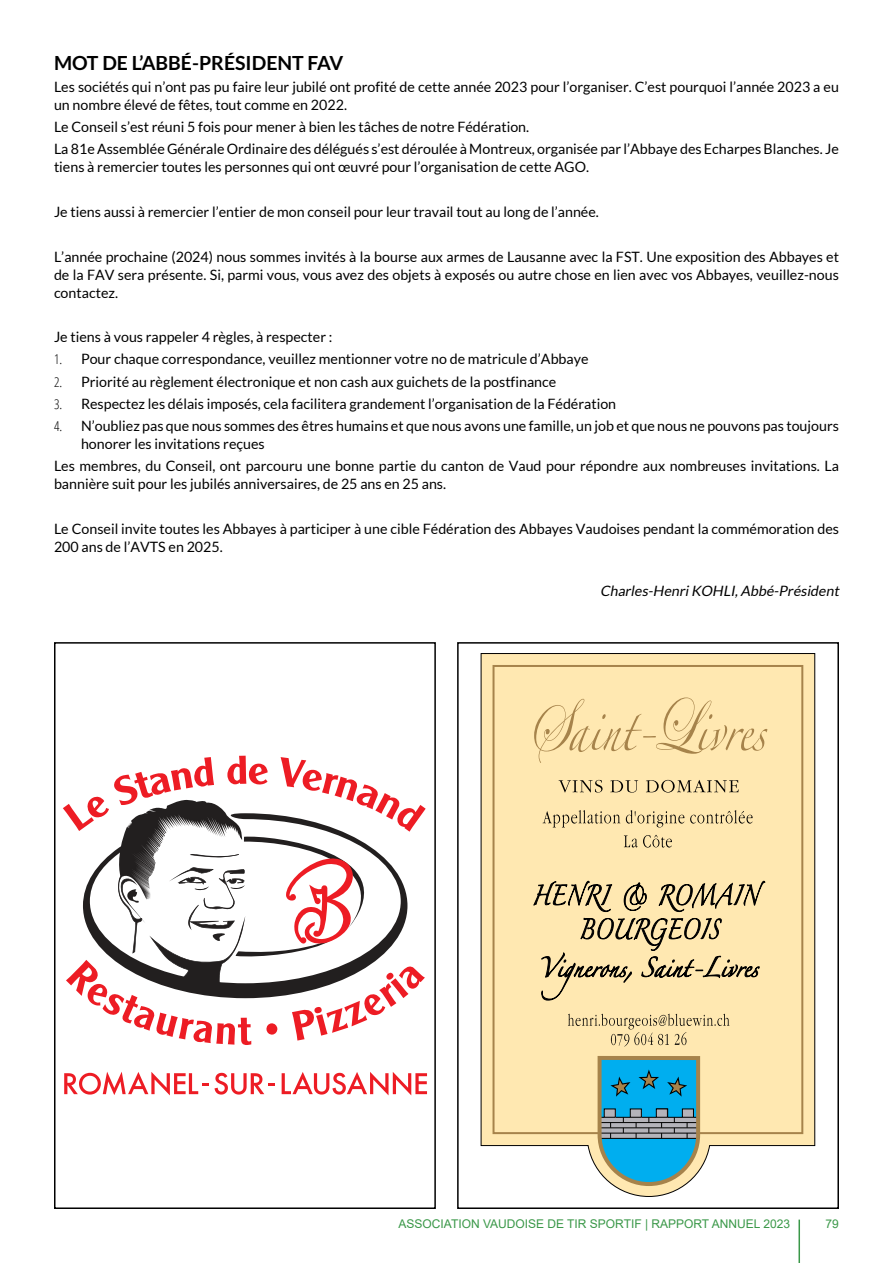
<style>
.page{position:relative;width:893px;height:1263px;background:#fff}
.page>*{position:absolute;margin:0;border:0;box-sizing:border-box;transform-origin:0 0}
.t1{font:700 19.5px "Lato";color:#000}
.t2{font:14.25px/18px "Lato";color:#000}
.t3{font:italic 14.25px "Lato";color:#000}
.t4{font:12px "Arial";color:#3a9848}
.s1{font-family:"Open Sans";font-weight:300;font-stretch:condensed;font-size:13.5px}
</style>
<div class="page">
<hr style="left:798px;top:1219px;width:2px;height:44px;background:#3a9848">
<svg style="left:481px;top:653px;width:334px;height:544px"></svg>
<div style="left:491px;top:664px;width:313px;height:471px;background:#ffe8b1"></div>
<svg style="left:534px;top:697px;width:233px;height:66px;background:#f5dda6"></svg>
<svg style="left:559px;top:780px;width:43px;height:12px"></svg>
<svg style="left:610px;top:780px;width:28px;height:12px"></svg>
<svg style="left:646px;top:780px;width:93px;height:12px"></svg>
<svg style="left:533px;top:878px;width:232px;height:122px;background:#dcc898"></svg>
<svg style="left:568px;top:1014px;width:161px;height:32px;background:#e5d19f"></svg>
<svg style="left:596px;top:1054px;width:106px;height:134px;background:#4fa6bc"></svg>
<svg style="left:543px;top:810px;width:77px;height:17px"></svg>
<svg style="left:626px;top:810px;width:58px;height:17px"></svg>
<svg style="left:690px;top:810px;width:63px;height:14px"></svg>
<svg style="left:624px;top:835px;width:48px;height:12px"></svg>
<div style="left:457px;top:642px;width:382px;height:567px;border:2px solid #000"></div>
<svg style="left:64px;top:1072px;width:145px;height:23px"></svg>
<svg style="left:215px;top:1073px;width:60px;height:21px"></svg>
<svg style="left:282px;top:1072px;width:145px;height:23px"></svg>
<svg style="left:63px;top:756px;width:363px;height:289px"></svg>
<div style="left:54px;top:642px;width:382px;height:567px;border:2px solid #000"></div>
<h1 class="t1" style="left:54px;top:51px;width:291px">MOT DE L’ABBÉ-PRÉSIDENT FAV</h1>
<p class="t2" style="left:54px;top:78px;width:786px">Les sociétés qui n’ont pas pu faire leur jubilé ont profité de cette année 2023 pour l’organiser. C’est pourquoi l’année 2023 a eu un nombre élevé de fêtes, tout comme en 2022.</p>
<p class="t2" style="left:54px;top:116px;width:786px;line-height:22.2px">Le Conseil s’est réuni 5 fois pour mener à bien les tâches de notre Fédération.<br>La 81e Assemblée Générale Ordinaire des délégués s’est déroulée à Montreux, organisée par l’Abbaye des Echarpes Blanches. Je</p>
<p class="t2" style="left:54px;top:158px;width:537px">tiens à remercier toutes les personnes qui ont œuvré pour l’organisation de cette AGO.</p>
<p class="t2" style="left:54px;top:203px;width:546px">Je tiens aussi à remercier l’entier de mon conseil pour leur travail tout au long de l’année.</p>
<p class="t2" style="left:54px;top:247px;width:786px;text-align:justify">L’année prochaine (2024) nous sommes invités à la bourse aux armes de Lausanne avec la FST. Une exposition des Abbayes et de la FAV sera présente. Si, parmi vous, vous avez des objets à exposés ou autre chose en lien avec vos Abbayes, veuillez-nous contactez.</p>
<p class="t2" style="left:54px;top:328px;width:280px">Je tiens à vous rappeler 4 règles, à respecter :</p>
<p class="t2" style="left:54px;top:350px;width:536px"><span class="s1">1.</span> Pour chaque correspondance, veuillez mentionner votre no de matricule d’Abbaye</p>
<p class="t2" style="left:54px;top:372px;width:504px"><span class="s1">2.</span> Priorité au règlement électronique et non cash aux guichets de la postfinance</p>
<p class="t2" style="left:54px;top:394px;width:564px"><span class="s1">3.</span> Respectez les délais imposés, cela facilitera grandement l’organisation de la Fédération</p>
<p class="t2" style="left:81px;top:417px;width:759px;text-indent:-27px"><span class="s1">4.</span> N’oubliez pas que nous sommes des êtres humains et que nous avons une famille, un job et que nous ne pouvons pas toujours honorer les invitations reçues</p>
<p class="t2" style="left:54px;top:457px;width:786px">Les membres, du Conseil, ont parcouru une bonne partie du canton de Vaud pour répondre aux nombreuses invitations. La bannière suit pour les jubilés anniversaires, de 25 ans en 25 ans.</p>
<p class="t2" style="left:54px;top:519px;width:786px">Le Conseil invite toutes les Abbayes à participer à une cible Fédération des Abbayes Vaudoises pendant la commémoration des<br>200 ans de l’AVTS en 2025.</p>
<p class="t3" style="left:600px;top:583px;width:243px">Charles-HenriKOHLI,Abbé-Président</p>
<p class="t4" style="left:399px;top:1216px;width:393px">ASSOCIATION VAUDOISE DE TIR SPORTIF | RAPPORT ANNUEL 2023</p>
<p class="t4" style="left:826px;top:1216px;width:15px">79</p>
</div>
